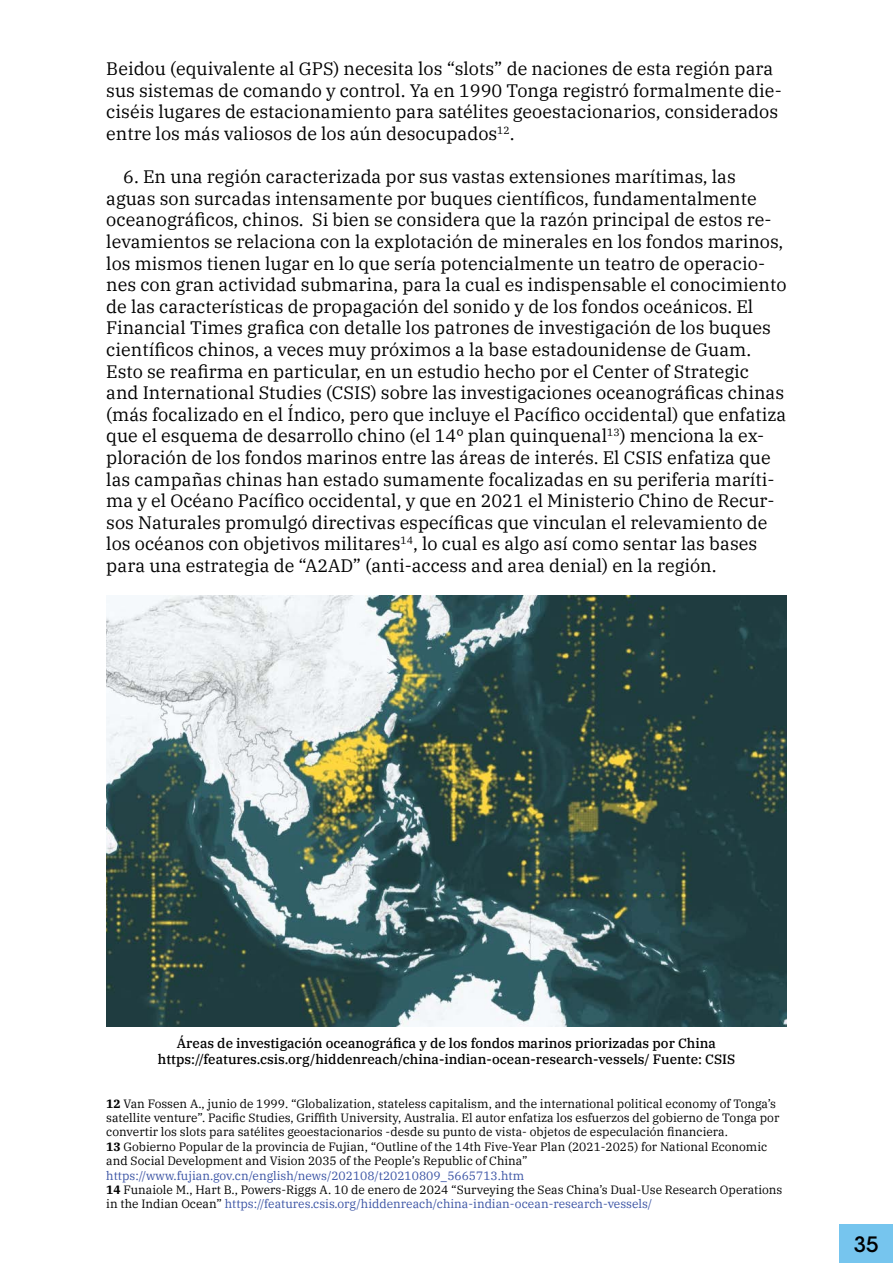
<style>
.page{position:relative;width:893px;height:1263px;background:#fff}
.page>*{position:absolute;margin:0;border:0;box-sizing:border-box;transform-origin:0 0}
.t1{font:500 21px "ITC Avant Garde Std";color:#000}
.t2{font:18px/21.6px "IBM Plex Serif";color:#000}
.t3{font:500 13.5px/16.2px "IBM Plex Serif";color:#000;text-align:center}
.t4{font:12px/14.4px "IBM Plex Serif";color:#000}
.t5{font:12px/14.4px "IBM Plex Serif";color:#3a53a4}
.s1{font-weight:700}
.s2{font-weight:700;color:#000}
.s3{color:#000}
</style>
<div class="page">
<div style="left:839px;top:1224px;width:54px;height:39px;background:#76c5ee"></div>
<img style="left:106px;top:595px;width:681px;height:431px">
<p class="t2" style="left:106px;top:57px;width:677px">Beidou (equivalente al GPS) necesita los “slots” de naciones de esta región para sus sistemas de comando y control. Ya en 1990 Tonga registró formalmente die&shy;ciséis lugares de estacionamiento para satélites geoestacionarios, considerados entre los más valiosos de los aún desocupados<sup>12</sup>.</p>
<p class="t2" style="left:106px;top:165px;width:682px;text-indent:17px">6. En una región caracterizada por sus vastas extensiones marítimas, las aguas son surcadas intensamente por buques científicos, fundamentalmente oceanográficos, chinos. Si bien se considera que la razón principal de estos re&shy;levamientos se relaciona con la explotación de minerales en los fondos marinos, los mismos tienen lugar en lo que sería potencialmente un teatro de operacio&shy;nes con gran actividad submarina, para la cual es indispensable el conocimiento de las características de propagación del sonido y de los fondos oceánicos. El Financial Times grafica con detalle los patrones de investigación de los buques científicos chinos, a veces muy próximos a la base estadounidense de Guam.<br>Esto se reafirma en particular, en un estudio hecho por el Center of Strategic<br>and International Studies (CSIS) sobre las investigaciones oceanográficas chinas (más focalizado en el Índico, pero que incluye el Pacífico occidental) que enfatiza que el esquema de desarrollo chino (el 14º plan quinquenal<sup>13</sup>) menciona la ex&shy;ploración de los fondos marinos entre las áreas de interés. El CSIS enfatiza que las campañas chinas han estado sumamente focalizadas en su periferia maríti&shy;ma y el Océano Pacífico occidental, y que en 2021 el Ministerio Chino de Recur&shy;sos Naturales promulgó directivas específicas que vinculan el relevamiento de los océanos con objetivos militares<sup>14</sup>, lo cual es algo así como sentar las bases para una estrategia de “A2AD” (anti-access and area denial) en la región.</p>
<p class="t3" style="left:158px;top:1034px;width:579px">Áreas de investigación oceanográfica y de los fondos marinos priorizadas por China https://features.csis.org/hiddenreach/china-indian-ocean-research-vessels/ Fuente: CSIS</p>
<p class="t4" style="left:106px;top:1095px;width:675px"><span class="s1">12</span> Van Fossen A., junio de 1999. “Globalization, stateless capitalism, and the international political economy of Tonga’s satellite venture”. Pacific Studies, Griffith University, Australia. El autor enfatiza los esfuerzos del gobierno de Tonga por convertir los slots para satélites geoestacionarios -desde su punto de vista- objetos de especulación financiera.<br><span class="s1">13</span> Gobierno Popular de la provincia de Fujian, “Outline of the 14th Five-Year Plan (2021-2025) for National Economic and Social Development and Vision 2035 of the People’s Republic of China”</p>
<p class="t5" style="left:106px;top:1167px;width:678px">https://www.fujian.gov.cn/english/news/202108/t20210809_5665713.htm<br><span class="s2">14</span> <span class="s3">Funaiole M., Hart B., Powers-Riggs A. 10 de enero de 2024 “Surveying the Seas China’s Dual-Use Research Operations in the Indian Ocean”</span> https://features.csis.org/hiddenreach/china-indian-ocean-research-vessels/</p>
<p class="t1" style="left:854px;top:1231px;width:26px">35</p>
</div>
